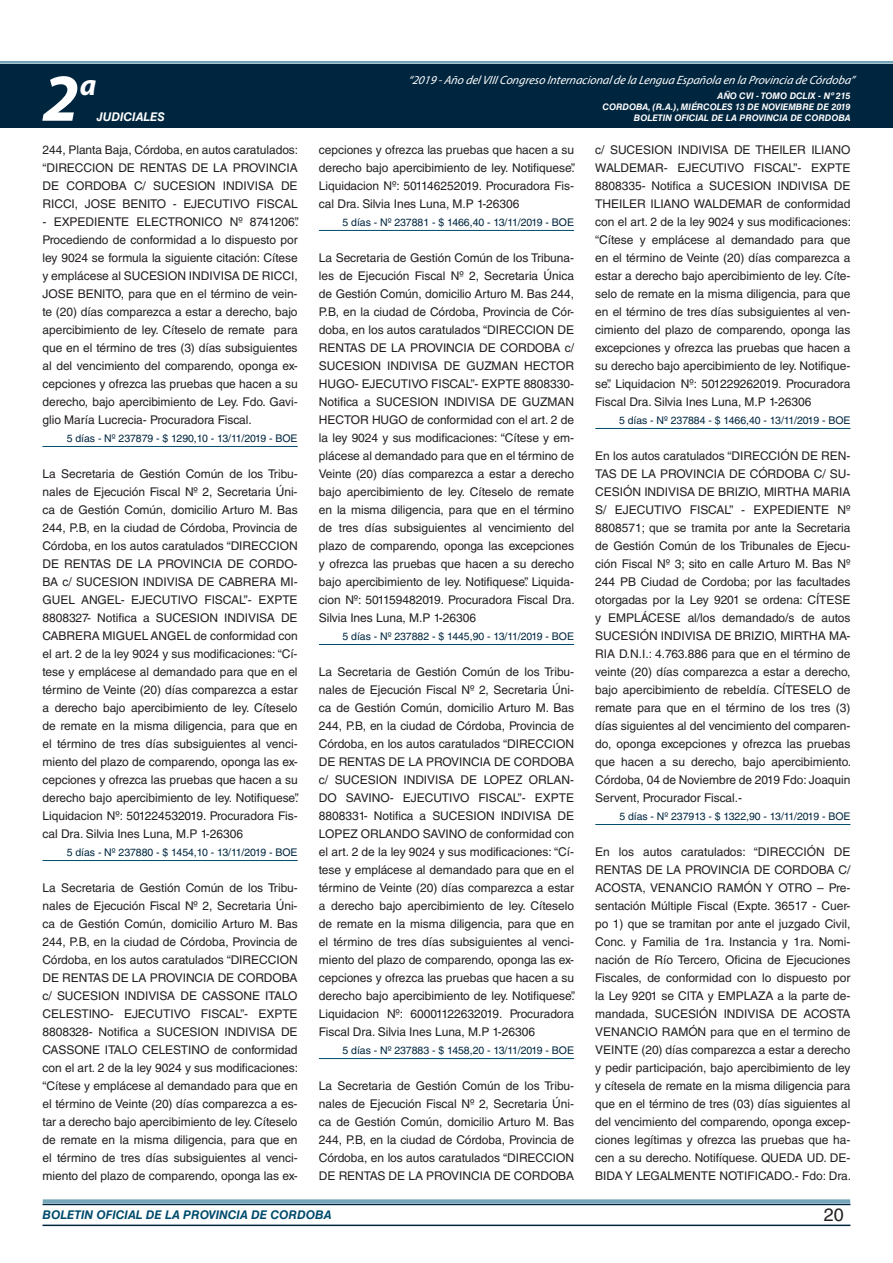
<style>
.page{position:relative;width:893px;height:1263px;background:#fff}
.page>*{position:absolute;margin:0;border:0;box-sizing:border-box;transform-origin:0 0}
.t1{font:italic 700 67.5px "Myriad Pro";color:#fff}
.t2{font:italic 700 30px "Myriad Pro";color:#fff}
.t3{font:18px "Helvetica LT Std";color:#231f20}
.t4{font:12px/18px "Helvetica LT Std";letter-spacing:-.005em;color:#231f20;text-align:justify}
.t5{font:italic 12px "Myriad Pro";color:#fff}
.t6{font:italic 700 12px "Helvetica LT Std";color:#004b6c}
.t7{font:italic 700 12px "Helvetica LT Std";color:#fff}
.t8{font:10.5px "Helvetica LT Std";letter-spacing:-.005em;color:#00263f}
.t9{font:italic 700 9px/10.8px "Helvetica LT Std";color:#fff;text-align:right}
</style>
<div class="page">
<div style="left:0;top:61px;width:893px;height:6px;background:#fff;opacity:.75"></div>
<div style="left:0;top:64px;width:893px;height:64px;background:#00263f"></div>
<hr style="left:43px;top:1224px;width:807px;height:2px;background:#00263f">
<div style="left:42px;top:1198px;width:809px;height:8px;background:#fff;opacity:.75"></div>
<hr style="left:43px;top:446px;width:255px;height:1px;background:#004b6c">
<hr style="left:43px;top:860px;width:255px;height:1px;background:#004b6c">
<hr style="left:319px;top:230px;width:255px;height:1px;background:#004b6c">
<hr style="left:319px;top:644px;width:255px;height:1px;background:#004b6c">
<hr style="left:319px;top:1058px;width:255px;height:1px;background:#004b6c">
<hr style="left:595px;top:428px;width:255px;height:1px;background:#004b6c">
<hr style="left:595px;top:824px;width:255px;height:1px;background:#004b6c">
<h2 class="t2" style="left:80px;top:66px;width:18px">a</h2>
<p class="t5" style="left:408px;top:72px;width:448px">“2019 -Año delVIIICongreso Internacionalde la Lengua Esp añola en la Provincia de Córdoba”</p>
<h1 class="t1" style="left:43px;top:54px;width:38px">2</h1>
<p class="t9" style="left:603px;top:91px;width:249px">AÑO CVI - TOMO DCLIX - Nº 215<br>CORDOBA, (R.A.), MIÉRCOLES 13 DE NOVIEMBRE DE 2019</p>
<p class="t7" style="left:97px;top:110px;width:70px">JUDICIALES</p>
<p class="t9" style="left:634px;top:112px;width:218px">BOLETIN OFICIAL DE LA PROVINCIA DE CORDOBA</p>
<p class="t4" style="left:43px;top:141px;width:257px">244, Planta Baja, Córdoba, en autos caratulados: “DIRECCION DE RENTAS DE LA PROVINCIA DE CORDOBA C/ SUCESION INDIVISA DE RICCI, JOSE BENITO - EJECUTIVO FISCAL</p>
<p class="t4" style="left:43px;top:213px;width:258px">- EXPEDIENTE ELECTRONICO Nº 8741206”.<br>Procediendo de conformidad a lo dispuesto por ley 9024 se formula la siguiente citación: Cítese y emplácese al SUCESION INDIVISA DE RICCI, JOSE BENITO, para que en el término de vein&shy;te (20) días comparezca a estar a derecho, bajo apercibimiento de ley. Cíteselo de remate para que en el término de tres (3) días subsiguientes al del vencimiento del comparendo, oponga ex&shy;cepciones y ofrezca las pruebas que hacen a su derecho, bajo apercibimiento de Ley. Fdo. Gavi&shy;glio María Lucrecia- Procuradora Fiscal.</p>
<p class="t8" style="left:67px;top:432px;width:232px">5 días - Nº 237879 - $ 1290,10 - 13/11/2019 - BOE</p>
<p class="t4" style="left:43px;top:465px;width:258px">La Secretaria de Gestión Común de los Tribu&shy;nales de Ejecución Fiscal Nº 2, Secretaria Úni&shy;ca de Gestión Común, domicilio Arturo M. Bas 244, P.B, en la ciudad de Córdoba, Provincia de Córdoba, en los autos caratulados “DIRECCION DE RENTAS DE LA PROVINCIA DE CORDO-BA c/ SUCESION INDIVISA DE CABRERA MI-GUEL ANGEL- EJECUTIVO FISCAL”- EXPTE 8808327- Notifica a SUCESION INDIVISA DE CABRERA MIGUEL ANGEL de conformidad con el art. 2 de la ley 9024 y sus modificaciones: “Cí&shy;tese y emplácese al demandado para que en el término de Veinte (20) días comparezca a estar a derecho bajo apercibimiento de ley. Cíteselo de remate en la misma diligencia, para que en el término de tres días subsiguientes al venci&shy;miento del plazo de comparendo, oponga las ex&shy;cepciones y ofrezca las pruebas que hacen a su derecho bajo apercibimiento de ley. Notifiquese”.<br>Liquidacion Nº: 501224532019. Procuradora Fis&shy;cal Dra. Silvia Ines Luna, M.P 1-26306</p>
<p class="t8" style="left:67px;top:846px;width:232px">5 días - Nº 237880 - $ 1454,10 - 13/11/2019 - BOE</p>
<p class="t4" style="left:43px;top:879px;width:257px">La Secretaria de Gestión Común de los Tribu&shy;nales de Ejecución Fiscal Nº 2, Secretaria Úni&shy;ca de Gestión Común, domicilio Arturo M. Bas 244, P.B, en la ciudad de Córdoba, Provincia de Córdoba, en los autos caratulados “DIRECCION DE RENTAS DE LA PROVINCIA DE CORDOBA c/ SUCESION INDIVISA DE CASSONE ITALO CELESTINO- EJECUTIVO FISCAL”- EXPTE 8808328- Notifica a SUCESION INDIVISA DE CASSONE ITALO CELESTINO de conformidad con el art. 2 de la ley 9024 y sus modificaciones: “Cítese y emplácese al demandado para que en el término de Veinte (20) días comparezca a es&shy;tar a derecho bajo apercibimiento de ley. Cíteselo de remate en la misma diligencia, para que en el término de tres días subsiguientes al venci&shy;miento del plazo de comparendo, oponga las ex-</p>
<p class="t4" style="left:319px;top:141px;width:258px">cepciones y ofrezca las pruebas que hacen a su derecho bajo apercibimiento de ley. Notifiquese”.<br>Liquidacion Nº: 501146252019. Procuradora Fis&shy;cal Dra. Silvia Ines Luna, M.P 1-26306</p>
<p class="t8" style="left:343px;top:216px;width:233px">5 días - Nº 237881 - $ 1466,40 - 13/11/2019 - BOE</p>
<p class="t4" style="left:319px;top:249px;width:257px">La Secretaria de Gestión Común de los Tribuna&shy;les de Ejecución Fiscal Nº 2, Secretaria Única de Gestión Común, domicilio Arturo M. Bas 244, P.B, en la ciudad de Córdoba, Provincia de Cór&shy;doba, en los autos caratulados “DIRECCION DE RENTAS DE LA PROVINCIA DE CORDOBA c/ SUCESION INDIVISA DE GUZMAN HECTOR HUGO- EJECUTIVO FISCAL”- EXPTE 8808330- Notifica a SUCESION INDIVISA DE GUZMAN HECTOR HUGO de conformidad con el art. 2 de la ley 9024 y sus modificaciones: “Cítese y em&shy;plácese al demandado para que en el término de Veinte (20) días comparezca a estar a derecho bajo apercibimiento de ley. Cíteselo de remate en la misma diligencia, para que en el término de tres días subsiguientes al vencimiento del plazo de comparendo, oponga las excepciones y ofrezca las pruebas que hacen a su derecho bajo apercibimiento de ley. Notifiquese”. Liquida&shy;cion Nº: 501159482019. Procuradora Fiscal Dra.<br>Silvia Ines Luna, M.P 1-26306</p>
<p class="t8" style="left:343px;top:630px;width:233px">5 días - Nº 237882 - $ 1445,90 - 13/11/2019 - BOE</p>
<p class="t4" style="left:319px;top:663px;width:258px">La Secretaria de Gestión Común de los Tribu&shy;nales de Ejecución Fiscal Nº 2, Secretaria Úni&shy;ca de Gestión Común, domicilio Arturo M. Bas 244, P.B, en la ciudad de Córdoba, Provincia de Córdoba, en los autos caratulados “DIRECCION DE RENTAS DE LA PROVINCIA DE CORDOBA c/ SUCESION INDIVISA DE LOPEZ ORLAN-DO SAVINO- EJECUTIVO FISCAL”- EXPTE 8808331- Notifica a SUCESION INDIVISA DE LOPEZ ORLANDO SAVINO de conformidad con el art. 2 de la ley 9024 y sus modificaciones: “Cí&shy;tese y emplácese al demandado para que en el término de Veinte (20) días comparezca a estar a derecho bajo apercibimiento de ley. Cíteselo de remate en la misma diligencia, para que en el término de tres días subsiguientes al venci&shy;miento del plazo de comparendo, oponga las ex&shy;cepciones y ofrezca las pruebas que hacen a su derecho bajo apercibimiento de ley. Notifiquese”.<br>Liquidacion Nº: 60001122632019. Procuradora Fiscal Dra. Silvia Ines Luna, M.P 1-26306</p>
<p class="t8" style="left:343px;top:1044px;width:233px">5 días - Nº 237883 - $ 1458,20 - 13/11/2019 - BOE</p>
<p class="t4" style="left:319px;top:1077px;width:257px">La Secretaria de Gestión Común de los Tribu&shy;nales de Ejecución Fiscal Nº 2, Secretaria Úni&shy;ca de Gestión Común, domicilio Arturo M. Bas 244, P.B, en la ciudad de Córdoba, Provincia de Córdoba, en los autos caratulados “DIRECCION DE RENTAS DE LA PROVINCIA DE CORDOBA</p>
<p class="t4" style="left:595px;top:141px;width:257px">c/ SUCESION INDIVISA DE THEILER ILIANO WALDEMAR- EJECUTIVO FISCAL”- EXPTE 8808335- Notifica a SUCESION INDIVISA DE THEILER ILIANO WALDEMAR de conformidad con el art. 2 de la ley 9024 y sus modificaciones: “Cítese y emplácese al demandado para que en el término de Veinte (20) días comparezca a estar a derecho bajo apercibimiento de ley. Cíte&shy;selo de remate en la misma diligencia, para que en el término de tres días subsiguientes al ven&shy;cimiento del plazo de comparendo, oponga las excepciones y ofrezca las pruebas que hacen a su derecho bajo apercibimiento de ley. Notifique&shy;se”. Liquidacion Nº: 501229262019. Procuradora Fiscal Dra. Silvia Ines Luna, M.P 1-26306</p>
<p class="t8" style="left:619px;top:414px;width:233px">5 días - Nº 237884 - $ 1466,40 - 13/11/2019 - BOE</p>
<p class="t4" style="left:595px;top:447px;width:257px">En los autos caratulados “DIRECCIÓN DE REN-TAS DE LA PROVINCIA DE CÓRDOBA C/ SU-CESIÓN INDIVISA DE BRIZIO, MIRTHA MARIA S/ EJECUTIVO FISCAL” - EXPEDIENTE Nº 8808571; que se tramita por ante la Secretaria de Gestión Común de los Tribunales de Ejecu&shy;ción Fiscal Nº 3; sito en calle Arturo M. Bas Nº 244 PB Ciudad de Cordoba; por las facultades otorgadas por la Ley 9201 se ordena: CÍTESE y EMPLÁCESE al/los demandado/s de autos SUCESIÓN INDIVISA DE BRIZIO, MIRTHA MA-RIA D.N.I.: 4.763.886 para que en el término de veinte (20) días comparezca a estar a derecho, bajo apercibimiento de rebeldía. CÍTESELO de remate para que en el término de los tres (3) días siguientes al del vencimiento del comparen&shy;do, oponga excepciones y ofrezca las pruebas que hacen a su derecho, bajo apercibimiento.<br>Córdoba, 04 de Noviembre de 2019 Fdo: Joaquin Servent, Procurador Fiscal.-</p>
<p class="t8" style="left:619px;top:810px;width:233px">5 días - Nº 237913 - $ 1322,90 - 13/11/2019 - BOE</p>
<p class="t4" style="left:595px;top:843px;width:257px">En los autos caratulados: “DIRECCIÓN DE RENTAS DE LA PROVINCIA DE CORDOBA C/ ACOSTA, VENANCIO RAMÓN Y OTRO – Pre&shy;sentación Múltiple Fiscal (Expte. 36517 - Cuer&shy;po 1) que se tramitan por ante el juzgado Civil, Conc. y Familia de 1ra. Instancia y 1ra. Nomi&shy;nación de Río Tercero, Oficina de Ejecuciones Fiscales, de conformidad con lo dispuesto por la Ley 9201 se CITA y EMPLAZA a la parte de&shy;mandada, SUCESIÓN INDIVISA DE ACOSTA VENANCIO RAMÓN para que en el termino de VEINTE (20) días comparezca a estar a derecho y pedir participación, bajo apercibimiento de ley y cítesela de remate en la misma diligencia para que en el término de tres (03) días siguientes al del vencimiento del comparendo, oponga excep&shy;ciones legítimas y ofrezca las pruebas que ha&shy;cen a su derecho. Notifíquese. QUEDA UD. DE-BIDA Y LEGALMENTE NOTIFICADO.- Fdo: Dra.</p>
<p class="t6" style="left:43px;top:1208px;width:290px">BOLETIN OFICIAL DE LA PROVINCIA DE CORDOBA</p>
<h3 class="t3" style="left:824px;top:1204px;width:22px">20</h3>
</div>
